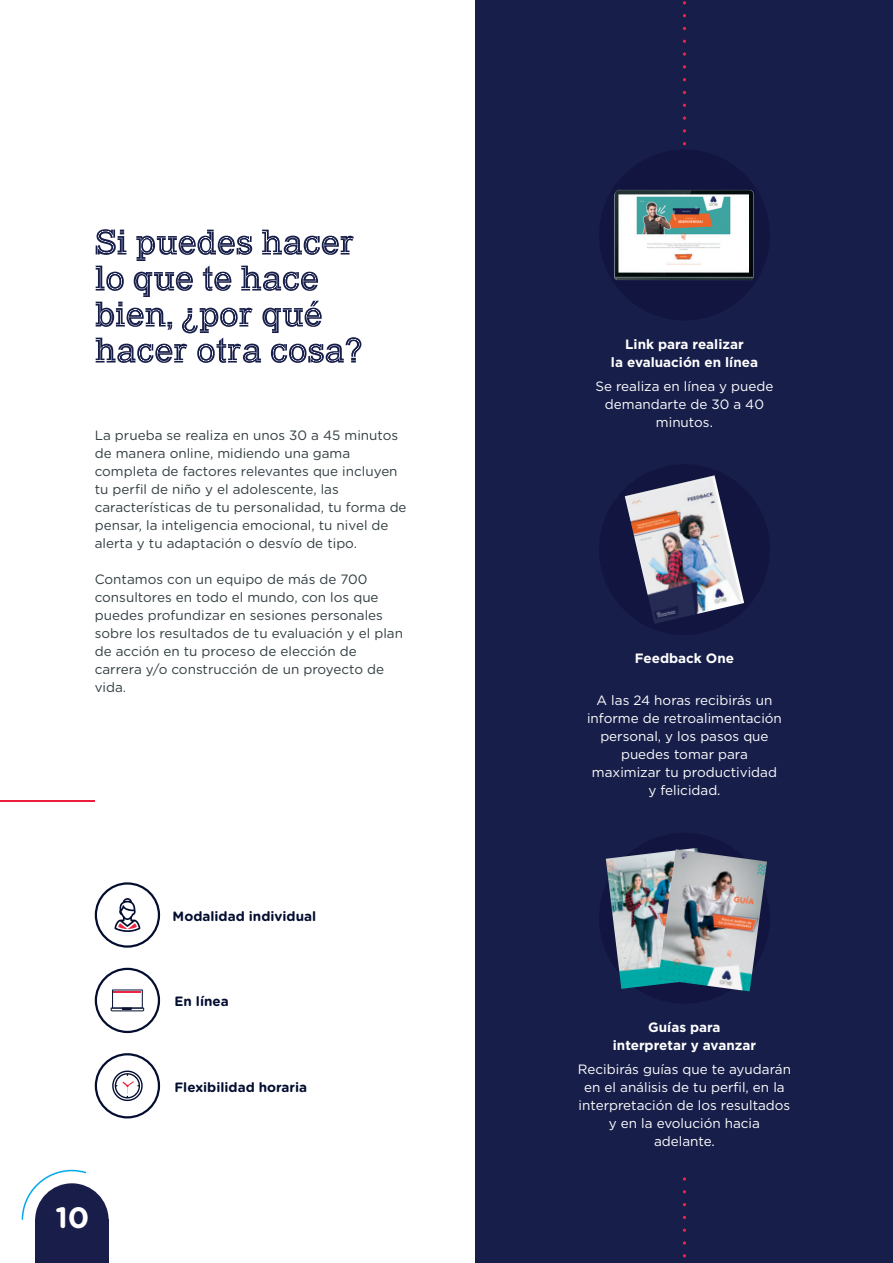
<style>
.page{position:relative;width:893px;height:1263px;background:#fff}
.page>*{position:absolute;margin:0;border:0;box-sizing:border-box;transform-origin:0 0}
.t1{font:700 29.55px "Gotham Rounded";color:#fff}
.t2{font:13.5px/18px "Gotham Rounded";color:#313d41}
.t3{font:13.5px/18px "Gotham";color:#fff;text-align:center}
.t4{font:700 13.5px/18px "Gotham";color:#fff;text-align:center}
.t5{font:700 13.5px "Gotham Rounded";color:#030d30}
</style>
<div class="page">
<div style="left:476px;top:0;width:417px;height:1263px;background:#171e49"></div>
<hr style="left:0;top:800px;width:95px;height:2px;background:#ed1e3b">
<div style="left:599px;top:464px;width:171px;height:171px;background:#11153f;border-radius:50%"></div>
<div style="left:599px;top:833px;width:171px;height:170px;background:#11153f;border-radius:50%"></div>
<svg style="left:95px;top:968px;width:65px;height:65px"></svg>
<svg style="left:95px;top:1053px;width:65px;height:65px"></svg>
<svg style="left:95px;top:882px;width:65px;height:66px"></svg>
<svg style="left:96px;top:229px;width:265px;height:134px"></svg>
<div style="left:35px;top:1219px;width:74px;height:44px;background:#191d4a"></div>
<div style="left:35px;top:1183px;width:74px;height:74px;background:#191d4a;border-radius:50%"></div>
<svg style="left:22px;top:1170px;width:64px;height:50px"></svg>
<svg style="left:683px;top:116px;width:3px;height:4px"></svg>
<svg style="left:683px;top:52px;width:3px;height:4px"></svg>
<svg style="left:683px;top:1228px;width:3px;height:4px"></svg>
<img style="left:625px;top:475px;width:119px;height:149px">
<img style="left:606px;top:848px;width:92px;height:141px">
<img style="left:658px;top:849px;width:109px;height:142px">
<div style="left:599px;top:150px;width:171px;height:170px;background:#11153f;border-radius:50%"></div>
<img style="left:615px;top:189px;width:139px;height:91px">
<p class="t2" style="left:95px;top:426px;width:313px">La prueba se realiza en unos 30 a 45 minutos de manera online, midiendo una gama completa de factores relevantes que incluyen tu perfil de niño y el adolescente, las características de tu personalidad, tu forma de pensar, la inteligencia emocional, tu nivel de alerta y tu adaptación o desvío de tipo.</p>
<p class="t2" style="left:95px;top:570px;width:310px">Contamos con un equipo de más de 700 consultores en todo el mundo, con los que puedes profundizar en sesiones personales sobre los resultados de tu evaluación y el plan de acción en tu proceso de elección de carrera y/o construcción de un proyecto de vida.</p>
<p class="t5" style="left:173px;top:906px;width:145px">Modalidad individual</p>
<p class="t5" style="left:174px;top:991px;width:56px">En línea</p>
<h1 class="t1" style="left:55px;top:1196px;width:35px">10</h1>
<p class="t5" style="left:174px;top:1077px;width:134px">Flexibilidad horaria</p>
<p class="t4" style="left:611px;top:335px;width:149px">Link para realizar<br>la evaluación en línea</p>
<p class="t3" style="left:595px;top:377px;width:180px">Se realiza en línea y puede demandarte de 30 a 40 minutos.</p>
<p class="t4" style="left:635px;top:649px;width:101px">Feedback One</p>
<p class="t3" style="left:587px;top:691px;width:196px">A las 24 horas recibirás un informe de retroalimentación personal, y los pasos que puedes tomar para maximizar tu productividad y felicidad.</p>
<p class="t4" style="left:613px;top:1018px;width:145px">Guías para interpretar y avanzar</p>
<p class="t3" style="left:578px;top:1060px;width:215px">Recibirás guías que te ayudarán en el análisis de tu perfil, en la interpretación de los resultados y en la evolución hacia adelante.</p>
</div>
